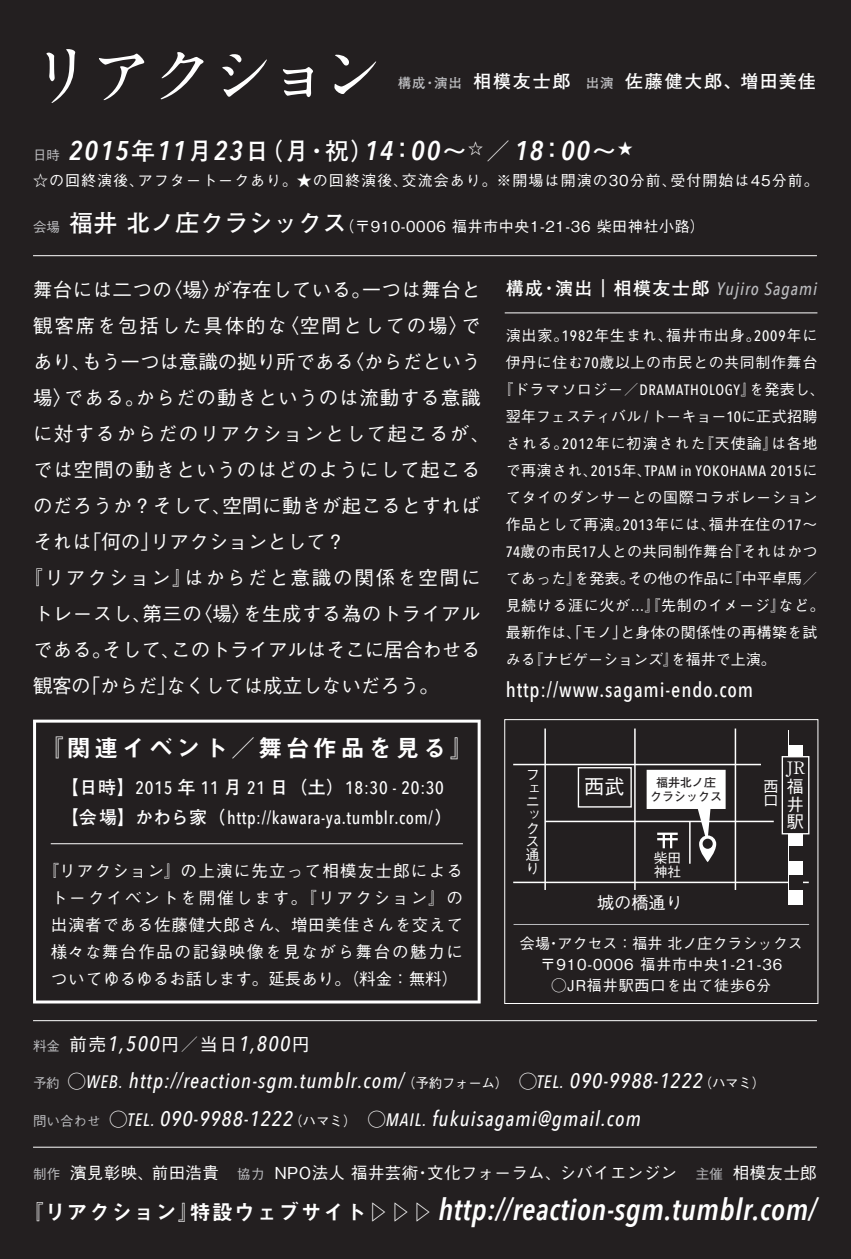
<style>
.page{position:relative;width:851px;height:1259px;background:#fff}
.page>*{position:absolute;margin:0;border:0;box-sizing:border-box;transform-origin:0 0}
.t1{font:700 65.4px "A1 Mincho Std";letter-spacing:-.08em;color:#fff}
.t2{font:italic 600 30px "Avenir Next Condensed";letter-spacing:.02em;color:#fff}
.t3{font:italic 600 27px "Avenir Next Condensed";letter-spacing:.08em;color:#fff}
.t4{font:24px "Midashi Go Pro MB31";letter-spacing:.14em;color:#fff}
.t5{font:italic 500 21px/37.5px "Avenir Next Condensed";letter-spacing:.055em;color:#fff}
.t6{font:500 21px "Avenir Next Condensed";letter-spacing:.04em;color:#fff}
.t7{font:500 20.1px "Gothic BBB Pro";color:#fff}
.t8{font:500 19.5px "Gothic BBB Pro";letter-spacing:.02em;color:#fff}
.t9{font:500 19.5px "Gothic BBB Pro";letter-spacing:.09em;color:#fff}
.t10{font:500 19.5px "Gothic BBB Pro";color:#fff}
.t11{font:500 19.5px "Gothic BBB Pro";letter-spacing:-.005em;color:#fff}
.t12{font:500 19.5px "Gothic BBB Pro";letter-spacing:-.01em;color:#fff}
.t13{font:500 19.5px "Gothic BBB Pro";letter-spacing:.04em;color:#fff}
.t14{font:500 19.5px "Gothic BBB Pro";letter-spacing:.07em;color:#fff}
.t15{font:500 19.5px "Gothic BBB Pro";letter-spacing:.045em;color:#fff}
.t16{font:500 18px/30px "Avenir Next Condensed";letter-spacing:.03em;color:#fff}
.t17{font:italic 500 18px "Avenir Next Condensed";letter-spacing:.055em;color:#bcbdc0}
.t18{font:700 18px "Futo Go B101 Pro";letter-spacing:.1em;color:#fff}
.t19{font:500 17.1px/17.1px "Gothic BBB Pro";color:#fff;text-align:justify}
.t20{font:700 17.1px "A1 Mincho Std";color:#fff}
.t21{font:500 16.5px/27px "Gothic BBB Pro";letter-spacing:.075em;color:#fff;text-align:center}
.t22{font:500 16.5px "Gothic BBB Pro";letter-spacing:.02em;color:#fff}
.t23{font:500 15px/27px "Gothic BBB Pro";letter-spacing:.04em;color:#fff;text-align:center}
.t24{font:500 15px/27px "Gothic BBB Pro";letter-spacing:.015em;color:#fff}
.t25{font:500 15px/21px "Gothic BBB Pro";letter-spacing:.06em;color:#fff;text-align:center}
.t26{font:500 15px "Gothic BBB Pro";letter-spacing:.07em;color:#fff}
.t27{font:500 15px "Avenir Next Condensed";letter-spacing:.05em;color:#fff}
.t28{font:500 14.4px/13.2px "Gothic BBB Pro";color:#fff;text-align:justify}
.t29{font:500 13.8px/14.1px "Gothic BBB Pro";color:#fff}
.t30{font:700 12px/13.5px "Futo Go B101 Pro";color:#231f20;text-align:center}
.s1{font-size:13.5px;color:#bcbdc0}
.s2{font-family:"Gothic BBB Pro";font-weight:500;font-style:normal;font-size:13.5px;color:#bcbdc0}
.s3{font-family:"Futo Go B101 Pro";font-weight:700;font-style:normal;font-size:24px}
.s4{font-family:"Futo Go B101 Pro";font-weight:700;font-style:normal}
.s5{font-family:"Futo Go B101 Pro";font-weight:700;font-size:24px}
.s6{font-family:"Futo Go B101 Pro";font-weight:700}
.s7{font-family:"Futo Go B101 Pro";font-weight:700;font-style:normal;color:#fff}
.s8{font-family:"Avenir Next Condensed"}
.s9{font-family:"Gothic BBB Pro"}
.s10{font-family:"Gothic BBB Pro";font-style:normal;font-size:13.5px;color:#bcbdc0}
.s11{font-family:"Gothic BBB Pro";font-style:normal;font-size:18px}
.s12{font-size:18px}
.s13{font-family:"Gothic BBB Pro";font-style:normal;font-size:13.5px}
.s14{font-family:"Midashi Go Pro MB31";font-weight:400;font-style:normal;font-size:21px}
</style>
<div class="page">
<div style="left:0;top:0;width:850px;height:1259px;background:#231f20"></div>
<hr style="left:504px;top:312px;width:313px;height:1px;background:#fff">
<hr style="left:33px;top:1146px;width:783px;height:1px;background:#fff">
<hr style="left:33px;top:1020px;width:783px;height:1px;background:#fff">
<hr style="left:33px;top:255px;width:783px;height:1px;background:#fff">
<div style="left:504px;top:719px;width:314px;height:285px;border:1px solid #fff"></div>
<hr style="left:513px;top:764px;width:247px;height:1px;background:#fff">
<hr style="left:513px;top:881px;width:295px;height:2px;background:#fff">
<hr style="left:544px;top:728px;width:2px;height:162px;background:#fff">
<hr style="left:634px;top:728px;width:1px;height:162px;background:#fff">
<hr style="left:734px;top:728px;width:2px;height:162px;background:#fff">
<hr style="left:545px;top:820px;width:228px;height:2px;background:#fff">
<div style="left:788px;top:730px;width:14px;height:174px;background:#fff"></div>
<div style="left:788px;top:729px;width:14px;height:15px;background:#231f20"></div>
<div style="left:788px;top:846px;width:14px;height:14px;background:#231f20"></div>
<div style="left:788px;top:875px;width:14px;height:14px;background:#231f20"></div>
<div style="left:781px;top:756px;width:28px;height:78px;background:#231f20;border:1px solid #fff"></div>
<hr style="left:689px;top:821px;width:1px;height:42px;background:#fff">
<div style="left:577px;top:767px;width:54px;height:40px;border:1px solid #fff"></div>
<svg style="left:646px;top:770px;width:79px;height:92px"></svg>
<div style="left:702px;top:838px;width:10px;height:11px;background:#231f20;border-radius:50%"></div>
<hr style="left:513px;top:924px;width:296px;height:1px;background:#bcbdc0">
<svg style="left:33px;top:719px;width:447px;height:284px"></svg>
<hr style="left:51px;top:843px;width:412px;height:1px;background:#fff">
<h1 class="t1" style="left:29px;top:21px;width:357px">リアクション</h1>
<p class="t18" style="left:398px;top:67px;width:419px"><span class="s1">構成・演出</span> 相模友士郎 <span class="s1">出演</span> 佐藤健大郎、増田美佳</p>
<h3 class="t3" style="left:33px;top:134px;width:601px"><span class="s2">日時</span> 2015<span class="s3">年</span>11<span class="s3">月</span>23<span class="s3">日（月・祝）</span>14<span class="s4">：</span>00<span class="s3">～</span><sup>☆</sup><span class="s3">／</span>18<span class="s4">：</span>00<span class="s3">～</span><sup>★</sup></h3>
<p class="t26" style="left:33px;top:168px;width:787px">☆の回終演後、アフタートークあり。★の回終演後、交流会あり。※開場は開演の30分前、受付開始は45分前。</p>
<p class="t23" style="left:33px;top:211px;width:673px"><span class="s1">会場</span> <span class="s5">福井 北ノ庄クラシックス</span>（〒910-0006 福井市中央1-21-36 柴田神社小路）</p>
<h3 class="t8" style="left:33px;top:274px;width:449px">舞台には二つの〈場〉が存在している。一つは舞台と</h3>
<h3 class="t9" style="left:33px;top:310px;width:449px">観客席を包括した具体的な〈空間としての場〉で</h3>
<h3 class="t11" style="left:33px;top:346px;width:449px">あり、もう一つは意識の拠り所である〈からだという</h3>
<h3 class="t13" style="left:33px;top:382px;width:449px">場〉である。からだの動きというのは流動する意識</h3>
<h3 class="t14" style="left:33px;top:418px;width:458px">に対するからだのリアクションとして起こるが、</h3>
<h3 class="t15" style="left:33px;top:454px;width:449px">では空間の動きというのはどのようにして起こる</h3>
<h3 class="t8" style="left:33px;top:490px;width:449px">のだろうか？そして、空間に動きが起こるとすれば</h3>
<h3 class="t10" style="left:33px;top:526px;width:314px">それは「何の」リアクションとして？</h3>
<h3 class="t9" style="left:23px;top:562px;width:458px">『リアクション』はからだと意識の関係を空間に</h3>
<h3 class="t8" style="left:33px;top:598px;width:449px">トレースし、第三の〈場〉を生成する為のトライアル</h3>
<h3 class="t12" style="left:33px;top:634px;width:449px">である。そして、このトライアルはそこに居合わせる</h3>
<h3 class="t10" style="left:33px;top:670px;width:407px">観客の「からだ」なくしては成立しないだろう。</h3>
<h3 class="t4" style="left:39px;top:729px;width:436px">『関連イベント／舞台作品を見る』</h3>
<p class="t16" style="left:61px;top:773px;width:394px"><span class="s6">【日時】</span>2015 <span class="s6">年</span> 11 <span class="s6">月</span> 21 <span class="s6">日（土）</span>18:30 - 20:30<span class="s6">【会場】かわら家（</span>http://kawara-ya.tumblr.com/<span class="s6">）</span></p>
<p class="t21" style="left:42px;top:855px;width:422px">『リアクション』の上演に先立って相模友士郎によるトークイベントを開催します。『リアクション』の出演者である佐藤健大郎さん、増田美佳さんを交えて様々な舞台作品の記録映像を見ながら舞台の魅力についてゆるゆるお話します。延長あり。（料金：無料）</p>
<p class="t17" style="left:505px;top:278px;width:313px"><span class="s7">構成・演出｜相模友士郎</span> Yujiro Sagami</p>
<p class="t23" style="left:498px;top:320px;width:328px">演出家。<span class="s8">1982</span>年生まれ、福井市出身。<span class="s8">2009</span>年に伊丹に住む<span class="s8">70</span>歳以上の市民との共同制作舞台『ドラマソロジー／<span class="s8">DRAMATHOLOGY</span>』を発表し、翌年フェスティバル <span class="s8">/</span> トーキョー<span class="s8">10</span>に正式招聘される。<span class="s8">2012</span>年に初演された『天使論』は各地</p>
<p class="t27" style="left:505px;top:461px;width:313px"><span class="s9">で再演され、</span>2015<span class="s9">年、</span>TPAM in YOKOHAMA 2015<span class="s9">に</span></p>
<p class="t24" style="left:505px;top:482px;width:320px">てタイのダンサーとの国際コラボレーション作品として再演。<span class="s8">2013</span>年には、福井在住の<span class="s8">17</span>～<br><span class="s8">74</span>歳の市民<span class="s8">17</span>人との共同制作舞台『それはかつてあった』を発表。その他の作品に『中平卓馬／見続ける涯に火が<span class="s8">…</span>』『先制のイメージ』など。最新作は、「モノ」と身体の関係性の再構築を試みる『ナビゲーションズ』を福井で上演。</p>
<h3 class="t6" style="left:505px;top:676px;width:249px">http://www.sagami-endo.com</h3>
<p class="t28" style="left:525px;top:766px;width:16px">フェニックス通り</p>
<h3 class="t7" style="left:584px;top:770px;width:42px">西武</h3>
<p class="t30" style="left:650px;top:774px;width:73px">福井北ノ庄クラシックス</p>
<p class="t23" style="left:763px;top:778px;width:16px;line-height:13.8px;text-align:left">西口</p>
<p class="t20" style="left:785px;top:753px;width:21px">JR</p>
<p class="t19" style="left:786px;top:776px;width:18px">福井駅</p>
<p class="t29" style="left:653px;top:848px;width:29px">柴田神社</p>
<p class="t19" style="left:597px;top:891px;width:87px">城の橋通り</p>
<p class="t25" style="left:520px;top:931px;width:284px">会場・アクセス：福井 北ノ庄クラシックス〒910-0006 福井市中央1-21-36<br>◯JR福井駅西口を出て徒歩6分</p>
<h3 class="t5" style="left:33px;top:1024px;width:733px"><span class="s10">料金</span> <span class="s11">前売</span>1,500<span class="s11">円／当日</span>1,800<span class="s11">円<br></span><span class="s10">予約</span> <span class="s11">◯</span><span class="s12">WEB.</span> http://reaction-sgm.tumblr.com/<span class="s13">（予約フォーム）</span><span class="s11">　◯</span><span class="s12">TEL.</span> 090-9988-1222<span class="s13">（ハマミ）</span><span class="s10">問い合わせ</span> <span class="s11">◯</span><span class="s12">TEL.</span> 090-9988-1222<span class="s13">（ハマミ）</span><span class="s11">　◯</span><span class="s12">MAIL.</span> fukuisagami@gmail.com</h3>
<p class="t22" style="left:33px;top:1159px;width:785px"><span class="s1">制作</span> 濱見彰映、前田浩貴 <span class="s1">協力</span> NPO法人 福井芸術・文化フォーラム、シバイエンジン <span class="s1">主催</span> 相模友士郎</p>
<h2 class="t2" style="left:23px;top:1191px;width:795px"><span class="s14">『リアクション』特設ウェブサイト▷▷▷</span> http://reaction-sgm.tumblr.com/</h2>
</div>
